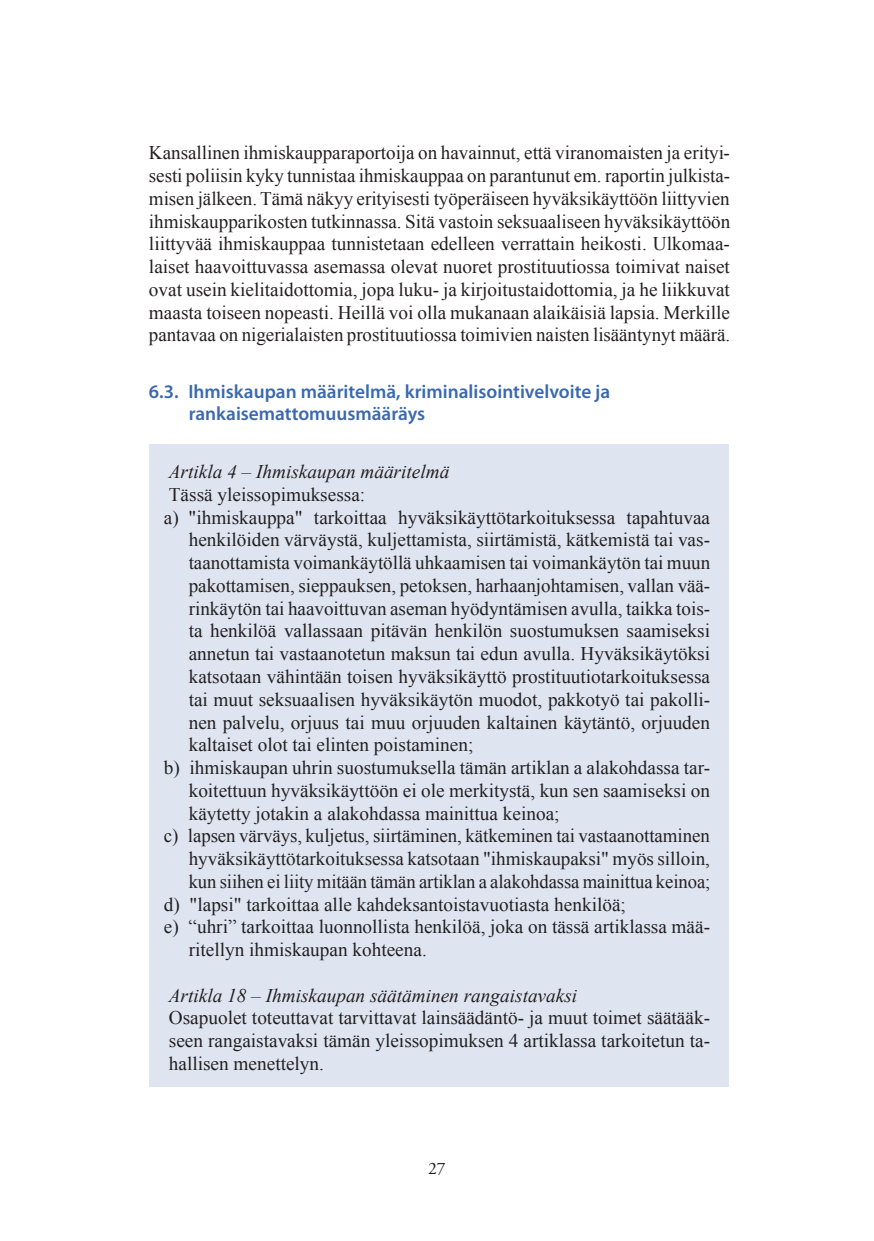
<style>
.page{position:relative;width:874px;height:1241px;background:#fff}
.page>*{position:absolute;margin:0;border:0;box-sizing:border-box;transform-origin:0 0}
.t1{font:19.25px/22.8px "Times New Roman";color:#231f20;text-align:justify}
.t2{font:600 19.25px/22.8px "Myriad Pro";color:#3b69af}
.t3{font:italic 19.25px "Times New Roman";color:#231f20}
.t4{font:17.5px "Adobe Garamond Pro";color:#231f20}
</style>
<div class="page">
<div style="left:150px;top:444px;width:578px;height:642px;background:#dfe4f1"></div>
<p class="t1" style="left:149px;top:141px;width:582px">Kansallinen ihmiskaupparaportoija on havainnut, että viranomaisten ja erityi&shy;sesti poliisin kyky tunnistaa ihmiskauppaa on parantunut em. raportin julkista&shy;misen jälkeen. Tämä näkyy erityisesti työperäiseen hyväksikäyttöön liittyvien ihmiskaupparikosten tutkinnassa. Sitä vastoin seksuaaliseen hyväksikäyttöön liittyvää ihmiskauppaa tunnistetaan edelleen verrattain heikosti. Ulkomaa&shy;laiset haavoittuvassa asemassa olevat nuoret prostituutiossa toimivat naiset ovat usein kielitaidottomia, jopa luku- ja kirjoitustaidottomia, ja he liikkuvat maasta toiseen nopeasti. Heillä voi olla mukanaan alaikäisiä lapsia. Merkille pantavaa on nigerialaisten prostituutiossa toimivien naisten lisääntynyt määrä.</p>
<p class="t2" style="left:189px;top:379px;width:423px;text-indent:-40px">6.3. Ihmiskaupan määritelmä, kriminalisointivelvoite ja rankaisemattomuusmääräys</p>
<p class="t3" style="left:169px;top:458px;width:282px">Artikla 4 – Ihmiskaupan määritelmä</p>
<p class="t1" style="left:169px;top:482px;width:198px">Tässä yleissopimuksessa:</p>
<p class="t1" style="left:164px;top:505px;width:547px">a) "ihmiskauppa" tarkoittaa hyväksikäyttötarkoituksessa tapahtuvaa</p>
<p class="t1" style="left:189px;top:528px;width:522px">henkilöiden värväystä, kuljettamista, siirtämistä, kätkemistä tai vas-</p>
<p class="t1" style="left:189px;top:551px;width:522px">taanottamista voimankäytöllä uhkaamisen tai voimankäytön tai muun</p>
<p class="t1" style="left:189px;top:573px;width:522px">pakottamisen, sieppauksen, petoksen, harhaanjohtamisen, vallan vää-</p>
<p class="t1" style="left:189px;top:596px;width:522px">rinkäytön tai haavoittuvan aseman hyödyntämisen avulla, taikka tois-</p>
<p class="t1" style="left:189px;top:619px;width:522px">ta henkilöä vallassaan pitävän henkilön suostumuksen saamiseksi</p>
<p class="t1" style="left:189px;top:642px;width:522px">annetun tai vastaanotetun maksun tai edun avulla. Hyväksikäytöksi</p>
<p class="t1" style="left:189px;top:664px;width:522px">katsotaan vähintään toisen hyväksikäyttö prostituutiotarkoituksessa</p>
<p class="t1" style="left:189px;top:687px;width:522px">tai muut seksuaalisen hyväksikäytön muodot, pakkotyö tai pakolli-</p>
<p class="t1" style="left:189px;top:710px;width:522px">nen palvelu, orjuus tai muu orjuuden kaltainen käytäntö, orjuuden</p>
<p class="t1" style="left:189px;top:733px;width:286px">kaltaiset olot tai elinten poistaminen;</p>
<p class="t1" style="left:164px;top:755px;width:547px">b) ihmiskaupan uhrin suostumuksella tämän artiklan a alakohdassa tar-</p>
<p class="t1" style="left:189px;top:778px;width:522px">koitettuun hyväksikäyttöön ei ole merkitystä, kun sen saamiseksi on</p>
<p class="t1" style="left:189px;top:801px;width:372px">käytetty jotakin a alakohdassa mainittua keinoa;</p>
<p class="t1" style="left:164px;top:824px;width:547px">c) lapsen värväys, kuljetus, siirtäminen, kätkeminen tai vastaanottaminen</p>
<p class="t1" style="left:189px;top:846px;width:522px">hyväksikäyttötarkoituksessa katsotaan "ihmiskaupaksi" myös silloin,</p>
<p class="t1" style="left:189px;top:869px;width:523px">kun siihen ei liity mitään tämän artiklan a alakohdassa mainittua keinoa;</p>
<p class="t1" style="left:164px;top:892px;width:463px">d) "lapsi" tarkoittaa alle kahdeksantoistavuotiasta henkilöä;</p>
<p class="t1" style="left:164px;top:915px;width:547px">e) “uhri” tarkoittaa luonnollista henkilöä, joka on tässä artiklassa mää-</p>
<p class="t1" style="left:189px;top:937px;width:239px">ritellyn ihmiskaupan kohteena.</p>
<p class="t3" style="left:169px;top:981px;width:409px">Artikla 18 – Ihmiskaupan säätäminen rangaistavaksi</p>
<p class="t1" style="left:169px;top:1006px;width:542px">Osapuolet toteuttavat tarvittavat lainsäädäntö- ja muut toimet säätääk&shy;seen rangaistavaksi tämän yleissopimuksen 4 artiklassa tarkoitetun ta&shy;hallisen menettelyn.</p>
<p class="t4" style="left:428px;top:1157px;width:19px">27</p>
</div>
